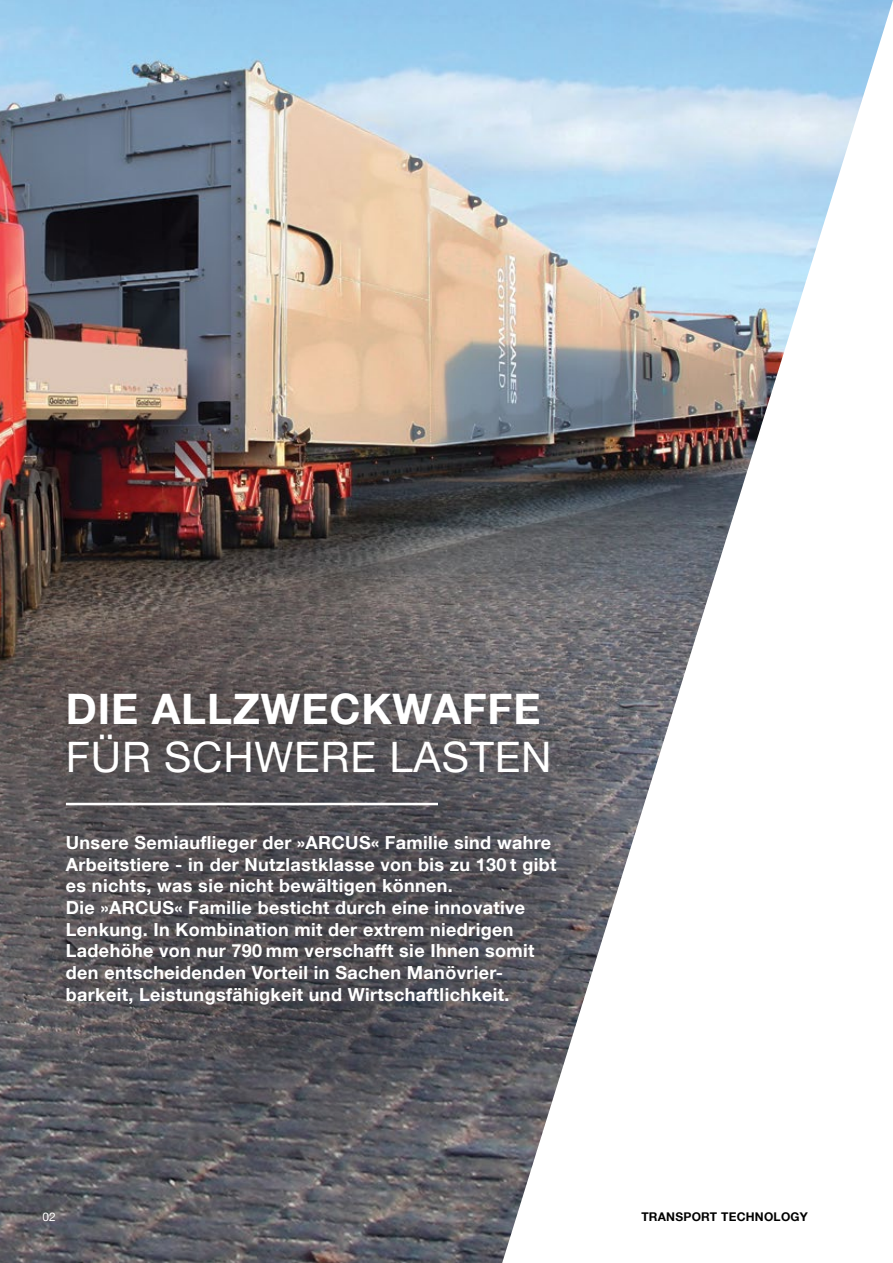
<style>
.page{position:relative;width:893px;height:1263px;background:#fff}
.page>*{position:absolute;margin:0;border:0;box-sizing:border-box;transform-origin:0 0}
.t1{font:700 42px "Helvetica Neue LT Com";letter-spacing:.02em;color:#fff}
.t2{font:42px "Helvetica Neue LT Com";letter-spacing:.02em;color:#fff}
.t3{font:700 18px/21.6px "Helvetica Neue LT Com";letter-spacing:.02em;color:#fff}
.t4{font:700 12px "Helvetica Neue LT Com";letter-spacing:.02em;color:#000}
.t5{font:12px "Helvetica Neue LT Com";color:#fff}
</style>
<div class="page">
<img style="left:0;top:0;width:893px;height:1263px">
<svg style="left:0;top:593px;width:651px;height:567px"></svg>
<hr style="left:66px;top:803px;width:372px;height:2px;background:#fff">
<h1 class="t1" style="left:66px;top:682px;width:476px">DIE ALLZWECKWAFFE</h1>
<h1 class="t2" style="left:66px;top:731px;width:487px">FÜR SCHWERE LASTEN</h1>
<p class="t3" style="left:66px;top:831px;width:492px">Unsere Semiauflieger der »ARCUS« Familie sind wahre Arbeitstiere - in der Nutzlastklasse von bis zu 130 t gibt es nichts, was sie nicht bewältigen können.<br>Die »ARCUS« Familie besticht durch eine innovative Lenkung. In Kombination mit der extrem niedrigen Ladehöhe von nur 790 mm verschafft sie Ihnen somit den entscheidenden Vorteil in Sachen Manövrier&shy;barkeit, Leistungsfähigkeit und Wirtschaftlichkeit.</p>
<p class="t5" style="left:43px;top:1209px;width:15px">02</p>
<p class="t4" style="left:641px;top:1209px;width:168px">TRANSPORT TECHNOLOGY</p>
</div>
